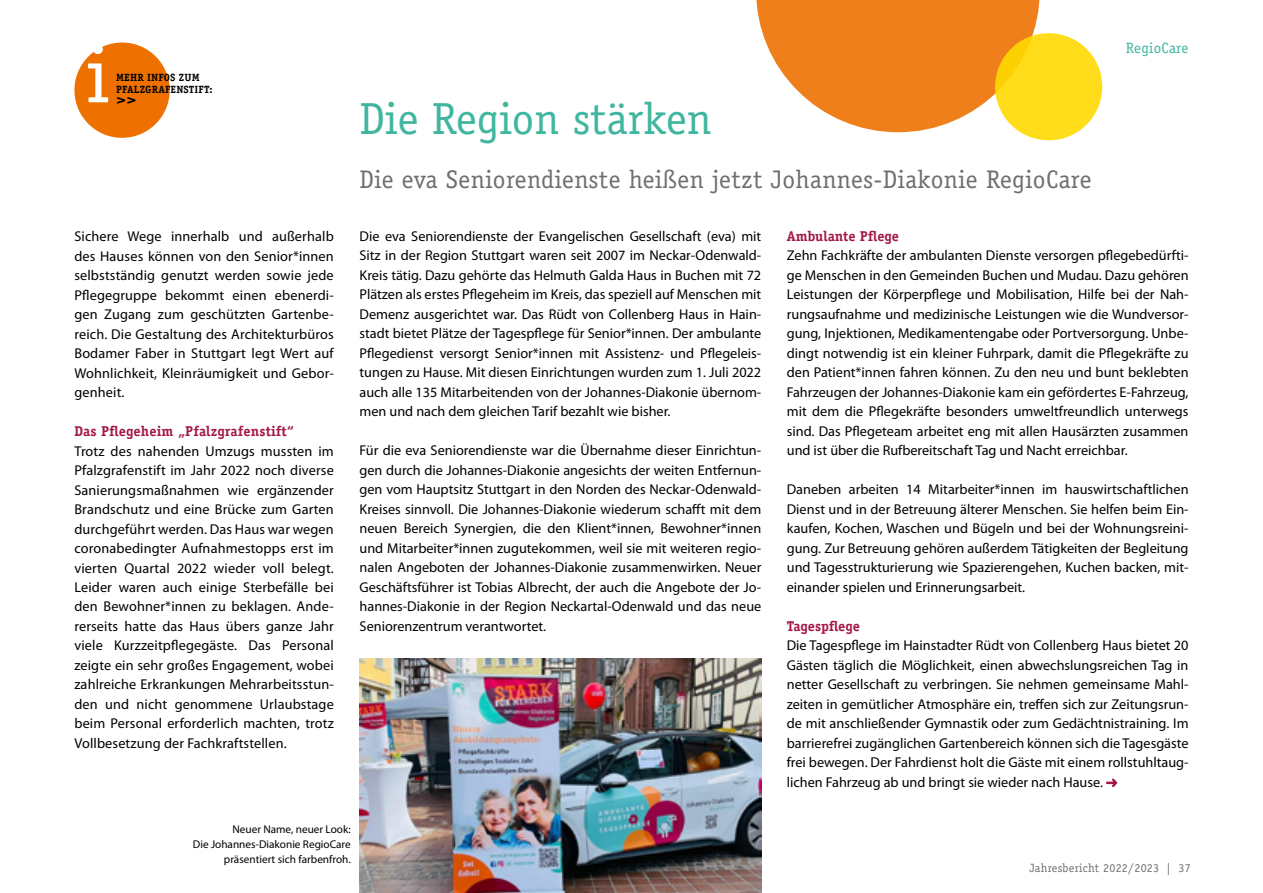
<style>
.page{position:relative;width:1263px;height:893px;background:#fff}
.page>*{position:absolute;margin:0;border:0;box-sizing:border-box;transform-origin:0 0}
.t1{font:81px "Officina Serif Std";color:#fff}
.t2{font:45px "Officina Serif Std";color:#40b69f}
.t3{font:25.5px "Officina Serif Std";letter-spacing:.015em;color:#6f6f6e}
.t4{font:700 18px "Officina Serif Std";color:#000}
.t5{font:15px "Officina Serif Std";letter-spacing:.02em;color:#40b69f}
.t6{font:14.25px/19.5px "Myriad Pro";color:#000;text-align:justify}
.t7{font:700 14.25px "Officina Serif Std";letter-spacing:.01em;color:#a31749}
.t8{font:12px "Officina Serif Std";letter-spacing:.02em;color:#6f6f6e}
.t9{font:11.25px/15px "Myriad Pro";color:#000;text-align:right}
.t10{font:700 10.5px/12px "Officina Serif Std";letter-spacing:.015em;color:#000}
</style>
<div class="page">
<div style="left:74px;top:43px;width:96px;height:95px;background:#ee7100;border-radius:50%"></div>
<svg style="left:756px;top:0;width:284px;height:132px"></svg>
<svg style="left:1106px;top:779px;width:11px;height:8px"></svg>
<svg style="left:995px;top:33px;width:107px;height:107px;background:#fedb18"></svg>
<img style="left:359px;top:659px;width:402px;height:234px">
<h1 class="t1" style="left:87px;top:28px;width:24px">i</h1>
<p class="t10" style="left:116px;top:71px;width:98px">MEHR INFOS ZUM<br>PFALZGRAFENSTIFT:</p>
<p class="t4" style="left:116px;top:88px;width:22px">&gt;&gt;</p>
<h2 class="t2" style="left:359px;top:93px;width:354px">Die Region stärken</h2>
<h3 class="t3" style="left:359px;top:165px;width:734px">Die eva Seniorendienste heißen jetzt Johannes-Diakonie RegioCare</h3>
<p class="t5" style="left:1126px;top:39px;width:64px">RegioCare</p>
<p class="t6" style="left:74px;top:227px;width:261px">Sichere Wege innerhalb und außerhalb des Hauses können von den Senior*innen selbstständig genutzt werden sowie jede Pflegegruppe bekommt einen ebenerdi&shy;gen Zugang zum geschützten Gartenbe&shy;reich. Die Gestaltung des Architekturbüros Bodamer Faber in Stuttgart legt Wert auf Wohnlichkeit, Kleinräumigkeit und Gebor&shy;genheit.</p>
<p class="t7" style="left:74px;top:422px;width:221px">Das Pflegeheim „Pfalzgrafenstift“</p>
<p class="t6" style="left:74px;top:441px;width:261px">Trotz des nahenden Umzugs mussten im Pfalzgrafenstift im Jahr 2022 noch diverse Sanierungsmaßnahmen wie ergänzender Brandschutz und eine Brücke zum Garten durchgeführt werden. Das Haus war wegen coronabedingter Aufnahmestopps erst im vierten Quartal 2022 wieder voll belegt.<br>Leider waren auch einige Sterbefälle bei den Bewohner*innen zu beklagen. Ande&shy;rerseits hatte das Haus übers ganze Jahr viele Kurzzeitpflegegäste. Das Personal zeigte ein sehr großes Engagement, wobei zahlreiche Erkrankungen Mehrarbeitsstun&shy;den und nicht genommene Urlaubstage beim Personal erforderlich machten, trotz Vollbesetzung der Fachkraftstellen.</p>
<p class="t6" style="left:360px;top:227px;width:403px">Die eva Seniorendienste der Evangelischen Gesellschaft (eva) mit Sitz in der Region Stuttgart waren seit 2007 im Neckar-Odenwald-Kreis tätig. Dazu gehörte das Helmuth Galda Haus in Buchen mit 72<br>Plätzen als erstes Pflegeheim im Kreis, das speziell auf Menschen mit Demenz ausgerichtet war. Das Rüdt von Collenberg Haus in Hain&shy;stadt bietet Plätze der Tagespflege für Senior*innen. Der ambulante Pflegedienst versorgt Senior*innen mit Assistenz- und Pflegeleis&shy;tungen zu Hause. Mit diesen Einrichtungen wurden zum 1. Juli 2022 auch alle 135 Mitarbeitenden von der Johannes-Diakonie übernom&shy;men und nach dem gleichen Tarif bezahlt wie bisher.</p>
<p class="t6" style="left:360px;top:441px;width:403px">Für die eva Seniorendienste war die Übernahme dieser Einrichtun&shy;gen durch die Johannes-Diakonie angesichts der weiten Entfernun&shy;gen vom Hauptsitz Stuttgart in den Norden des Neckar-Odenwald-Kreises sinnvoll. Die Johannes-Diakonie wiederum schafft mit dem neuen Bereich Synergien, die den Klient*innen, Bewohner*innen und Mitarbeiter*innen zugutekommen, weil sie mit weiteren regio&shy;nalen Angeboten der Johannes-Diakonie zusammenwirken. Neuer Geschäftsführer ist Tobias Albrecht, der auch die Angebote der Jo&shy;hannes-Diakonie in der Region Neckartal-Odenwald und das neue Seniorenzentrum verantwortet.</p>
<p class="t9" style="left:193px;top:822px;width:159px">Neuer Name, neuer Look:<br>Die Johannes-Diakonie RegioCare präsentiert sich farbenfroh.</p>
<p class="t7" style="left:787px;top:227px;width:114px">Ambulante Pflege</p>
<p class="t6" style="left:787px;top:246px;width:403px">Zehn Fachkräfte der ambulanten Dienste versorgen pflegebedürfti&shy;ge Menschen in den Gemeinden Buchen und Mudau. Dazu gehören Leistungen der Körperpflege und Mobilisation, Hilfe bei der Nah&shy;rungsaufnahme und medizinische Leistungen wie die Wundversor&shy;gung, Injektionen, Medikamentengabe oder Portversorgung. Unbe&shy;dingt notwendig ist ein kleiner Fuhrpark, damit die Pflegekräfte zu den Patient*innen fahren können. Zu den neu und bunt beklebten Fahrzeugen der Johannes-Diakonie kam ein gefördertes E-Fahrzeug, mit dem die Pflegekräfte besonders umweltfreundlich unterwegs sind. Das Pflegeteam arbeitet eng mit allen Hausärzten zusammen und ist über die Rufbereitschaft Tag und Nacht erreichbar.</p>
<p class="t6" style="left:787px;top:480px;width:403px">Daneben arbeiten 14 Mitarbeiter*innen im hauswirtschaftlichen Dienst und in der Betreuung älterer Menschen. Sie helfen beim Ein&shy;kaufen, Kochen, Waschen und Bügeln und bei der Wohnungsreini&shy;gung. Zur Betreuung gehören außerdem Tätigkeiten der Begleitung und Tagesstrukturierung wie Spazierengehen, Kuchen backen, mit&shy;einander spielen und Erinnerungsarbeit.</p>
<p class="t7" style="left:787px;top:617px;width:75px">Tagespflege</p>
<p class="t6" style="left:787px;top:636px;width:403px">Die Tagespflege im Hainstadter Rüdt von Collenberg Haus bietet 20<br>Gästen täglich die Möglichkeit, einen abwechslungsreichen Tag in netter Gesellschaft zu verbringen. Sie nehmen gemeinsame Mahl&shy;zeiten in gemütlicher Atmosphäre ein, treffen sich zur Zeitungsrun&shy;de mit anschließender Gymnastik oder zum Gedächtnistraining. Im barrierefrei zugänglichen Gartenbereich können sich die Tagesgäste frei bewegen. Der Fahrdienst holt die Gäste mit einem rollstuhltaug&shy;lichen Fahrzeug ab und bringt sie wieder nach Hause.</p>
<p class="t8" style="left:1029px;top:861px;width:163px">Jahresbericht 2022/2023 | 37</p>
</div>
